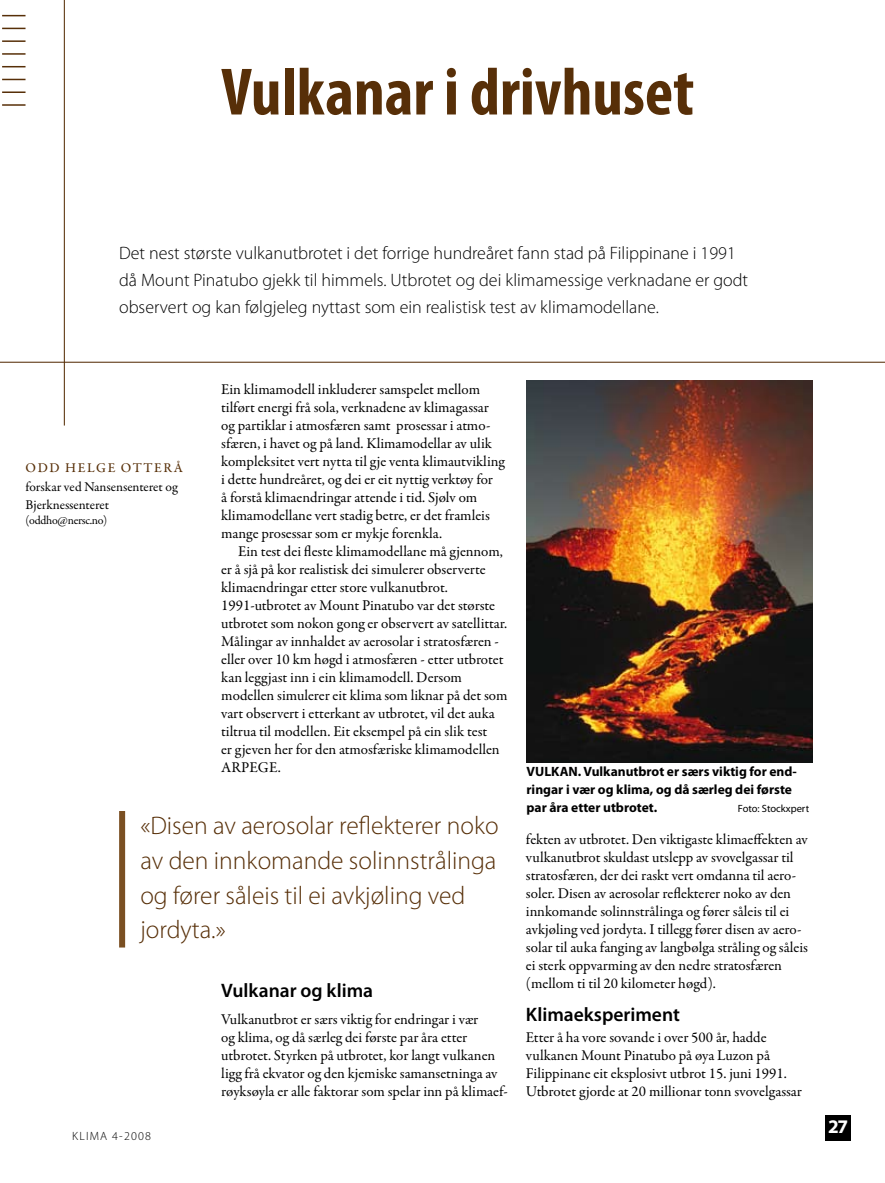
<style>
.page{position:relative;width:885px;height:1183px;background:#fff}
.page>*{position:absolute;margin:0;border:0;box-sizing:border-box;transform-origin:0 0}
.t1{font:700 condensed 67.5px "Myriad Pro";color:#572f08}
.t2{font:300 25.5px/34.5px "Myriad Pro";color:#572f08}
.t3{font:600 19.5px "Myriad Pro";color:#000}
.t4{font:700 19.35px "Myriad Pro";color:#fff}
.t5{font:300 18px/27px "Myriad Pro";color:#000}
.t6{font:15px/18px "Garamond Premr Pro";letter-spacing:-.005em;color:#000}
.t7{font:700 13.5px/18px "Myriad Pro";color:#000}
.t8{font:13.5px/18px "Garamond Premr Pro";letter-spacing:-.005em;color:#000}
.t9{font:500 13.5px "Garamond Premr Pro";letter-spacing:.12em;color:#572f08}
.t10{font:12px "Garamond Premr Pro";letter-spacing:-.025em;color:#000}
.t11{font:300 12px "Myriad Pro";letter-spacing:.1em;color:#000}
.t12{font:10.5px "Myriad Pro";color:#000}
</style>
<div class="page">
<div style="left:825px;top:1114px;width:25px;height:26px;background:#000"></div>
<hr style="left:64px;top:0;width:1px;height:425px;background:#572f08">
<svg style="left:2px;top:28px;width:24px;height:1px"></svg>
<hr style="left:2px;top:40px;width:24px;height:2px;background:#572f08">
<svg style="left:2px;top:15px;width:24px;height:1px"></svg>
<hr style="left:2px;top:53px;width:24px;height:2px;background:#572f08">
<svg style="left:2px;top:66px;width:24px;height:1px"></svg>
<svg style="left:2px;top:79px;width:24px;height:1px"></svg>
<hr style="left:2px;top:91px;width:24px;height:2px;background:#572f08">
<hr style="left:2px;top:104px;width:24px;height:2px;background:#572f08">
<hr style="left:0;top:361px;width:884px;height:1px;background:#572f08">
<div style="left:119px;top:810px;width:6px;height:137px;background:#7a4f22"></div>
<img style="left:526px;top:380px;width:286px;height:382px">
<h1 class="t1" style="left:221px;top:50px;width:474px">Vulkanar i drivhuset</h1>
<p class="t5" style="left:119px;top:240px;width:630px">Det nest største vulkanutbrotet i det forrige hundreåret fann stad på Filippinane i 1991 då Mount Pinatubo gjekk til himmels. Utbrotet og dei klimamessige verknadane er godt observert og kan følgjeleg nyttast som ein realistisk test av klimamodellane.</p>
<p class="t9" style="left:26px;top:460px;width:159px">ODD HELGE OTTERÅ</p>
<p class="t8" style="left:26px;top:477px;width:154px">forskar ved Nansensenteret og<br>Bjerknessenteret</p>
<p class="t10" style="left:26px;top:512px;width:83px">(oddho@nersc.no)</p>
<p class="t6" style="left:221px;top:380px;width:285px">Ein klimamodell inkluderer samspelet mellom tilført energi frå sola, verknadene av klimagassar og partiklar i atmosfæren samt prosessar i atmo&shy;sfæren, i havet og på land. Klimamodellar av ulik kompleksitet vert nytta til gje venta klimautvikling i dette hundreåret, og dei er eit nyttig verktøy for<br>å forstå klimaendringar attende i tid. Sjølv om klimamodellane vert stadig betre, er det framleis mange prosessar som er mykje forenkla.</p>
<p class="t6" style="left:221px;top:542px;width:288px;text-indent:17px">Ein test dei fleste klimamodellane må gjennom, er å sjå på kor realistisk dei simulerer observerte klimaendringar etter store vulkanutbrot.<br>1991-utbrotet av Mount Pinatubo var det største utbrotet som nokon gong er observert av satellittar.<br>Målingar av innhaldet av aerosolar i stratosfæren - eller over 10 km høgd i atmosfæren - etter utbrotet kan leggjast inn i ein klimamodell. Dersom modellen simulerer eit klima som liknar på det som vart observert i etterkant av utbrotet, vil det auka tiltrua til modellen. Eit eksempel på ein slik test<br>er gjeven her for den atmosfæriske klimamodellen ARPEGE.</p>
<h2 class="t2" style="left:140px;top:808px;width:360px">«Disen av aerosolar reflekterer noko av den innkomande solinnstrålinga og fører såleis til ei avkjøling ved jordyta.»</h2>
<p class="t11" style="left:72px;top:1129px;width:80px">KLIMA 4-2008</p>
<h3 class="t3" style="left:221px;top:977px;width:153px">Vulkanar og klima</h3>
<p class="t6" style="left:221px;top:1010px;width:288px">Vulkanutbrot er særs viktig for endringar i vær<br>og klima, og då særleg dei første par åra etter utbrotet. Styrken på utbrotet, kor langt vulkanen ligg frå ekvator og den kjemiske samansetninga av røyksøyla er alle faktorar som spelar inn på klimaef-</p>
<p class="t7" style="left:526px;top:761px;width:272px">VULKAN. Vulkanutbrot er særs viktig for end&shy;ringar i vær og klima, og då særleg dei første par åra etter utbrotet.</p>
<p class="t12" style="left:737px;top:801px;width:73px">Foto: Stockxpert</p>
<p class="t6" style="left:526px;top:830px;width:283px">fekten av utbrotet. Den viktigaste klimaeffekten av vulkanutbrot skuldast utslepp av svovelgassar til stratosfæren, der dei raskt vert omdanna til aero&shy;soler. Disen av aerosolar reflekterer noko av den innkomande solinnstrålinga og fører såleis til ei avkjøling ved jordyta. I tillegg fører disen av aero&shy;solar til auka fanging av langbølga stråling og såleis ei sterk oppvarming av den nedre stratosfæren (mellom ti til 20 kilometer høgd).</p>
<h3 class="t3" style="left:526px;top:1001px;width:155px">Klimaeksperiment</h3>
<p class="t6" style="left:526px;top:1028px;width:277px">Etter å ha vore sovande i over 500 år, hadde vulkanen Mount Pinatubo på øya Luzon på Filippinane eit eksplosivt utbrot 15. juni 1991.<br>Utbrotet gjorde at 20 millionar tonn svovelgassar</p>
<p class="t4" style="left:828px;top:1113px;width:21px">27</p>
</div>
